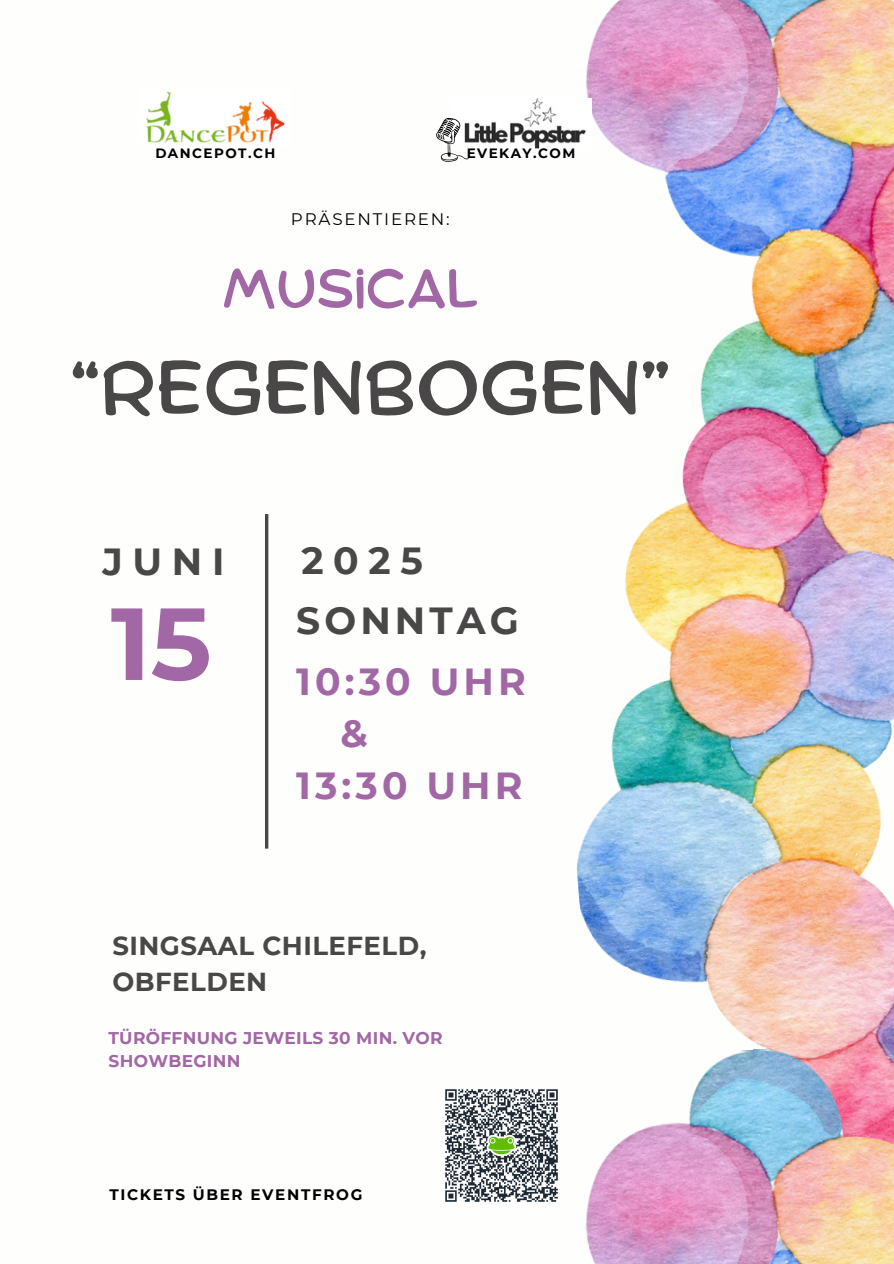
<style>
.page{position:relative;width:894px;height:1264px;background:#fff}
.page>*{position:absolute;margin:0;border:0;box-sizing:border-box;transform-origin:0 0}
.t1{font:700 102.15px "Montserrat";color:#a267a5}
.t2{font:74.85px "Comica";color:#494747}
.t3{font:54.3px "Comica";color:#a267a5}
.t4{font:700 37.65px "Montserrat";letter-spacing:.11em;color:#a267a5}
.t5{font:700 37.65px "Montserrat";letter-spacing:.18em;color:#494747}
.t6{font:700 37.65px "Montserrat";letter-spacing:.11em;color:#494747}
.t7{font:700 25.95px/36px "Montserrat";letter-spacing:.02em;color:#494747}
.t8{font:700 16.95px/23.7px "Montserrat";letter-spacing:.02em;color:#a267a5}
.t9{font:16.65px "Montserrat";letter-spacing:.11em;color:#000}
.t10{font:700 15.15px "Montserrat";letter-spacing:.11em;color:#000}
.t11{font:700 13.5px "Montserrat";letter-spacing:.11em;color:#000}
</style>
<div class="page">
<img style="left:576px;top:0;width:317px;height:1025px">
<hr style="left:265px;top:514px;width:3px;height:334px;background:#494747">
<img style="left:586px;top:1025px;width:307px;height:238px">
<img style="left:146px;top:91px;width:139px;height:52px">
<img style="left:468px;top:98px;width:123px;height:53px">
<img style="left:445px;top:1089px;width:113px;height:113px">
<svg style="left:436px;top:118px;width:32px;height:44px"></svg>
<h3 class="t11" style="left:155px;top:145px;width:121px">DANCEPOT.CH</h3>
<p class="t11" style="left:466px;top:145px;width:110px">EVEKAY.COM</p>
<p class="t9" style="left:291px;top:208px;width:160px">PRÄSENTIEREN:</p>
<p class="t3" style="left:222px;top:264px;width:259px">MUSICAL</p>
<p class="t2" style="left:70px;top:354px;width:602px">“REGENBOGEN”</p>
<p class="t5" style="left:103px;top:538px;width:123px">JUNI</p>
<p class="t5" style="left:301px;top:537px;width:123px">2025</p>
<p class="t6" style="left:296px;top:597px;width:224px">SONNTAG</p>
<h6 class="t4" style="left:296px;top:659px;width:231px">10:30 UHR</h6>
<h6 class="t4" style="left:340px;top:710px;width:29px">&amp;</h6>
<h6 class="t4" style="left:296px;top:762px;width:228px">13:30 UHR</h6>
<p class="t1" style="left:111px;top:581px;width:102px">15</p>
<h2 class="t7" style="left:112px;top:927px;width:315px">SINGSAAL CHILEFELD,<br>OBFELDEN</h2>
<h1 class="t8" style="left:108px;top:1025px;width:335px">TÜRÖFFNUNG JEWEILS 30 MIN. VOR<br>SHOWBEGINN</h1>
<h3 class="t10" style="left:109px;top:1184px;width:254px">TICKETS ÜBER EVENTFROG</h3>
</div>
